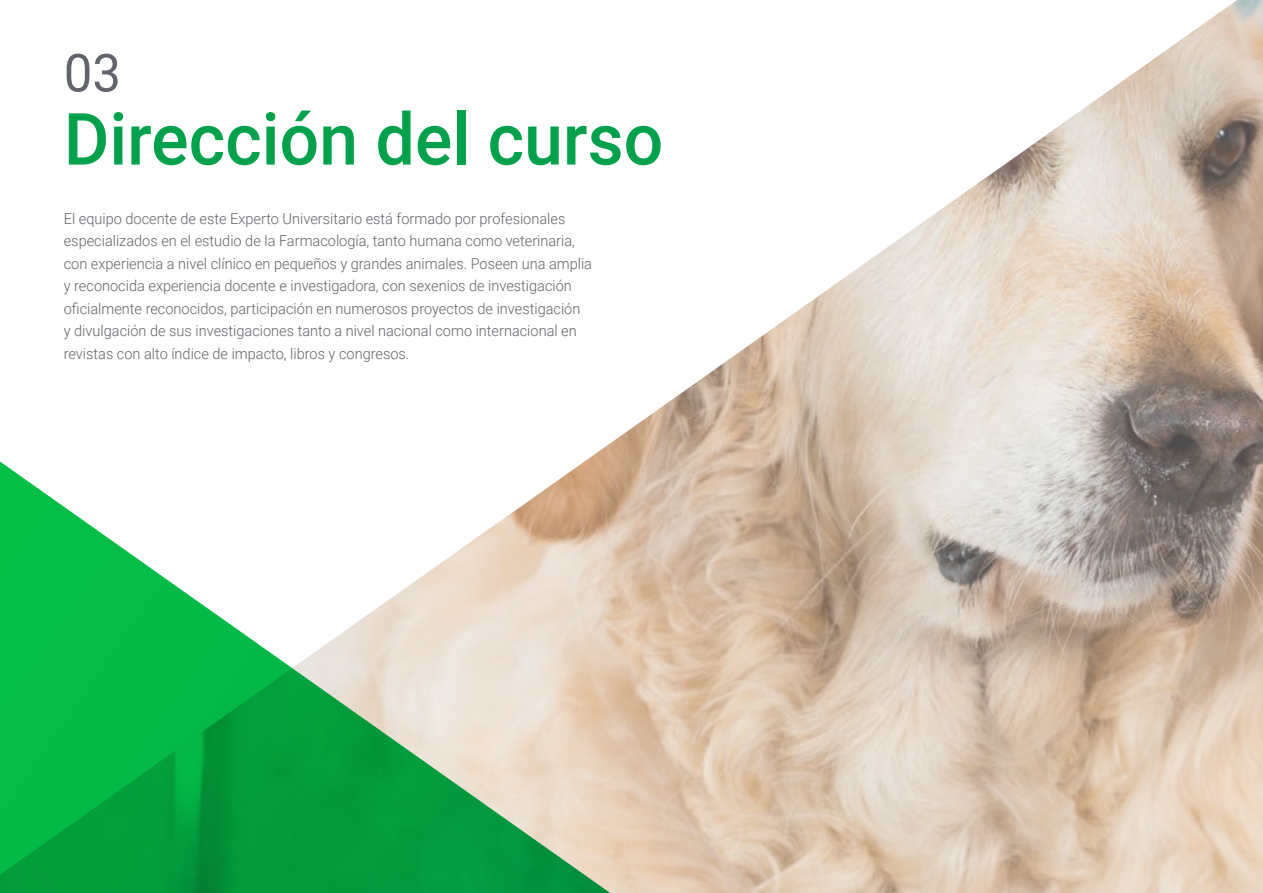
<style>
.page{position:relative;width:1263px;height:893px;background:#fff}
.page>*{position:absolute;margin:0;border:0;box-sizing:border-box;transform-origin:0 0}
.t1{font:500 72px "Roboto";color:#04a14d}
.t2{font:52.5px "Roboto";color:#61646a}
.t3{font:300 15px/22.5px "Roboto";color:#61646a}
</style>
<div class="page">
<img style="left:607px;top:0;width:656px;height:893px">
<svg style="left:0;top:446px;width:640px;height:447px"></svg>
<h2 class="t2" style="left:64px;top:36px;width:59px">03</h2>
<h1 class="t1" style="left:64px;top:89px;width:601px">Dirección del curso</h1>
<p class="t3" style="left:64px;top:207px;width:530px">El equipo docente de este Experto Universitario está formado por profesionales especializados en el estudio de la Farmacología, tanto humana como veterinaria, con experiencia a nivel clínico en pequeños y grandes animales. Poseen una amplia y reconocida experiencia docente e investigadora, con sexenios de investigación oficialmente reconocidos, participación en numerosos proyectos de investigación<br>y divulgación de sus investigaciones tanto a nivel nacional como internacional en revistas con alto índice de impacto, libros y congresos.</p>
</div>
